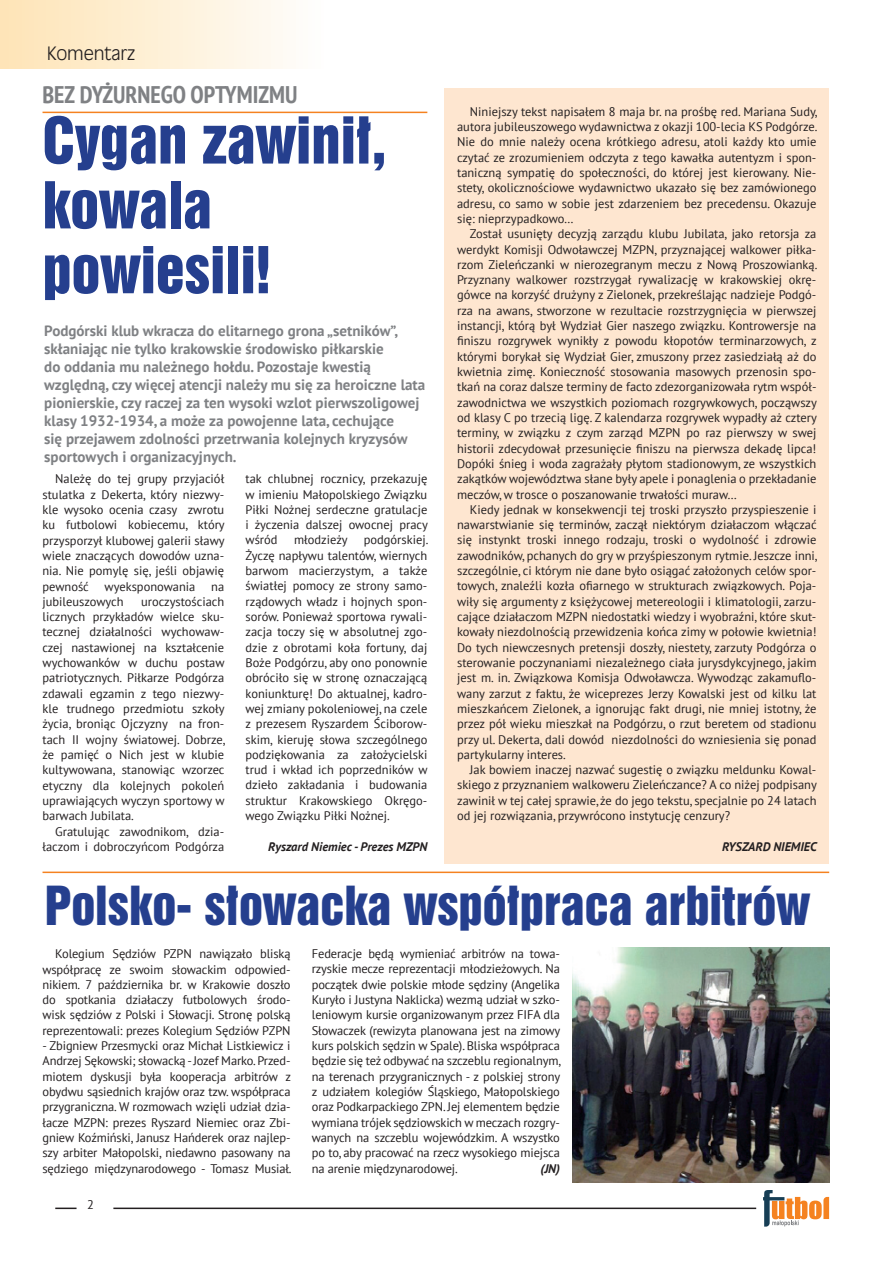
<style>
.page{position:relative;width:893px;height:1268px;background:#fff}
.page>*{position:absolute;margin:0;border:0;box-sizing:border-box;transform-origin:0 0}
.t1{font:54px/64.8px "Swis 921 PL";color:#253f8e}
.t2{font:45px "Swis 921 PL";color:#253f8e}
.t3{font:700 condensed 24px "PT Sans";color:#7f8184}
.t4{font:18px "Incised 901 Lt EU Normal";letter-spacing:-.01em;color:#231f20}
.t5{font:700 15px/18px "PT Sans";color:#7f8184}
.t6{font:12.45px/15.3px "PT Sans";color:#231f20;text-align:justify}
.t7{font:italic 700 12.45px "PT Sans";color:#231f20}
</style>
<div class="page">
<svg style="left:763px;top:1190px;width:66px;height:36px"></svg>
<hr style="left:113px;top:1207px;width:643px;height:1px;background:#231f20">
<svg style="left:55px;top:1207px;width:22px;height:1px"></svg>
<div style="left:0;top:0;width:424px;height:68px;background:linear-gradient(to right,#fee5b8,#fff)"></div>
<div style="left:444px;top:88px;width:385px;height:775px;background:#fee6d0"></div>
<img style="left:573px;top:947px;width:256px;height:235px">
<hr style="left:43px;top:112px;width:384px;height:1px;background:#f58220">
<hr style="left:43px;top:871px;width:786px;height:1px;background:#f58220">
<h3 class="t4" style="left:47px;top:43px;width:90px">Komentarz</h3>
<h3 class="t3" style="left:43px;top:79px;width:256px">BEZ DYŻURNEGO OPTYMIZMU</h3>
<h1 class="t1" style="left:43px;top:107px;width:345px">Cygan zawinił, kowala powiesili!</h1>
<p class="t5" style="left:44px;top:321px;width:382px">Podgórski klub wkracza do elitarnego grona „setników”, skłaniając nie tylko krakowskie środowisko piłkarskie<br>do oddania mu należnego hołdu. Pozostaje kwestią względną, czy więcej atencji należy mu się za heroiczne lata pionierskie, czy raczej za ten wysoki wzlot pierwszoligowej klasy 1932-1934, a może za powojenne lata, cechujące<br>się przejawem zdolności przetrwania kolejnych kryzysów sportowych i organizacyjnych.</p>
<p class="t6" style="left:43px;top:471px;width:184px;text-indent:13px">Należę do tej grupy przyjaciół stulatka z Dekerta, który niezwy&shy;kle wysoko ocenia czasy zwrotu ku futbolowi kobiecemu, który przysporzył klubowej galerii sławy wiele znaczących dowodów uzna&shy;nia. Nie pomylę się, jeśli objawię pewność</p>
<p class="t6" style="left:105px;top:578px;width:92px">wyeksponowania</p>
<p class="t6" style="left:211px;top:578px;width:14px">na</p>
<p class="t6" style="left:43px;top:593px;width:83px">jubileuszowych</p>
<p class="t6" style="left:43px;top:593px;width:184px;text-indent:99px">uroczystościach licznych przykładów wielce sku&shy;tecznej działalności wychowaw&shy;czej nastawionej na kształcenie wychowanków w duchu postaw patriotycznych. Piłkarze Podgórza zdawali egzamin z tego niezwy&shy;kle trudnego przedmiotu szkoły życia, broniąc Ojczyzny na fron&shy;tach II wojny światowej. Dobrze, że pamięć o Nich jest w klubie kultywowana, stanowiąc wzorzec etyczny dla kolejnych pokoleń uprawiających wyczyn sportowy w barwach Jubilata.</p>
<p class="t6" style="left:43px;top:823px;width:183px;text-align:right">Gratulując zawodnikom, dzia&shy;łaczom i dobroczyńcom Podgórza</p>
<p class="t6" style="left:246px;top:471px;width:184px">tak chlubnej rocznicy, przekazuję w imieniu Małopolskiego Związku Piłki Nożnej serdeczne gratulacje i życzenia dalszej owocnej pracy wśród</p>
<p class="t6" style="left:246px;top:532px;width:184px;text-indent:118px">podgórskiej.<br>Życzę napływu talentów, wiernych barwom macierzystym, a także światłej pomocy ze strony samo&shy;rządowych władz i hojnych spon&shy;sorów. Ponieważ sportowa rywali&shy;zacja toczy się w absolutnej zgo&shy;dzie z obrotami koła fortuny, daj Boże Podgórzu, aby ono ponownie obróciło się w stronę oznaczającą koniunkturę! Do aktualnej, kadro&shy;wej zmiany pokoleniowej, na czele z prezesem Ryszardem Ściborow&shy;skim, kieruję słowa szczególnego podziękowania za założycielski trud i wkład ich poprzedników w dzieło zakładania i budowania struktur Krakowskiego Okręgo&shy;wego Związku Piłki Nożnej.</p>
<p class="t7" style="left:268px;top:837px;width:161px">Ryszard Niemiec - Prezes MZPN</p>
<p class="t6" style="left:294px;top:532px;width:55px">młodzieży</p>
<p class="t6" style="left:457px;top:103px;width:362px;text-indent:13px">Niniejszy tekst napisałem 8 maja br. na prośbę red. Mariana Sudy, autora jubileuszowego wydawnictwa z okazji 100-lecia KS Podgórze.<br>Nie do mnie należy ocena krótkiego adresu, atoli każdy kto umie czytać ze zrozumieniem odczyta z tego kawałka autentyzm i spon&shy;taniczną sympatię do społeczności, do której jest kierowany. Nie&shy;stety, okolicznościowe wydawnictwo ukazało się bez zamówionego adresu, co samo w sobie jest zdarzeniem bez precedensu. Okazuje się: nieprzypadkowo…</p>
<p class="t6" style="left:457px;top:226px;width:362px;text-indent:13px">Został usunięty decyzją zarządu klubu Jubilata, jako retorsja za werdykt Komisji Odwoławczej MZPN, przyznającej walkower piłka&shy;rzom Zieleńczanki w nierozegranym meczu z Nową Proszowianką.<br>Przyznany walkower rozstrzygał rywalizację w krakowskiej okrę&shy;gówce na korzyść drużyny z Zielonek, przekreślając nadzieje Podgó&shy;rza na awans, stworzone w rezultacie rozstrzygnięcia w pierwszej instancji, którą był Wydział Gier naszego związku. Kontrowersje na finiszu rozgrywek wynikły z powodu kłopotów terminarzowych, z którymi borykał się Wydział Gier, zmuszony przez zasiedziałą aż do kwietnia zimę. Konieczność stosowania masowych przenosin spo&shy;tkań na coraz dalsze terminy de facto zdezorganizowała rytm współ&shy;zawodnictwa we wszystkich poziomach rozgrywkowych, począwszy od klasy C po trzecią ligę. Z kalendarza rozgrywek wypadły aż cztery terminy, w związku z czym zarząd MZPN po raz pierwszy w swej historii zdecydował przesunięcie finiszu na pierwsza dekadę lipca!<br>Dopóki śnieg i woda zagrażały płytom stadionowym, ze wszystkich zakątków województwa słane były apele i ponaglenia o przekładanie meczów, w trosce o poszanowanie trwałości muraw…</p>
<p class="t6" style="left:457px;top:501px;width:362px;text-indent:13px">Kiedy jednak w konsekwencji tej troski przyszło przyspieszenie i nawarstwianie się terminów, zaczął niektórym działaczom włączać się instynkt troski innego rodzaju, troski o wydolność i zdrowie zawodników, pchanych do gry w przyśpieszonym rytmie. Jeszcze inni, szczególnie, ci którym nie dane było osiągać założonych celów spor&shy;towych, znaleźli kozła ofiarnego w strukturach związkowych. Poja&shy;wiły się argumenty z księżycowej metereologii i klimatologii, zarzu&shy;cające działaczom MZPN niedostatki wiedzy i wyobraźni, które skut&shy;kowały niezdolnością przewidzenia końca zimy w połowie kwietnia!<br>Do tych niewczesnych pretensji doszły, niestety, zarzuty Podgórza o sterowanie poczynaniami niezależnego ciała jurysdykcyjnego, jakim jest m. in. Związkowa Komisja Odwoławcza. Wywodząc zakamuflo&shy;wany zarzut z faktu, że wiceprezes Jerzy Kowalski jest od kilku lat mieszkańcem Zielonek, a ignorując fakt drugi, nie mniej istotny, że przez pół wieku mieszkał na Podgórzu, o rzut beretem od stadionu przy ul. Dekerta, dali dowód niezdolności do wzniesienia się ponad partykularny interes.</p>
<p class="t6" style="left:457px;top:761px;width:361px;text-indent:13px">Jak bowiem inaczej nazwać sugestię o związku meldunku Kowal&shy;skiego z przyznaniem walkoweru Zieleńczance? A co niżej podpisany zawinił w tej całej sprawie, że do jego tekstu, specjalnie po 24 latach od jej rozwiązania, przywrócono instytucję cenzury?</p>
<p class="t7" style="left:722px;top:837px;width:96px">RYSZARD NIEMIEC</p>
<h2 class="t2" style="left:45px;top:873px;width:767px">Polsko- słowacka współpraca arbitrów</h2>
<p class="t6" style="left:43px;top:945px;width:250px;text-indent:13px">Kolegium Sędziów PZPN nawiązało bliską współpracę ze swoim słowackim odpowied&shy;nikiem. 7 października br. w Krakowie doszło do spotkania działaczy futbolowych środo&shy;wisk sędziów z Polski i Słowacji. Stronę polską reprezentowali: prezes Kolegium Sędziów PZPN</p>
<p class="t6" style="left:43px;top:1037px;width:251px">- Zbigniew Przesmycki oraz Michał Listkiewicz i Andrzej Sękowski; słowacką - Jozef Marko. Przed&shy;miotem dyskusji była kooperacja arbitrów z obydwu sąsiednich krajów oraz tzw. współpraca przygraniczna. W rozmowach wzięli udział dzia&shy;łacze MZPN: prezes Ryszard Niemiec oraz Zbi&shy;gniew Koźmiński, Janusz Hańderek oraz najlep&shy;szy arbiter Małopolski, niedawno pasowany na sędziego międzynarodowego - Tomasz Musiał.</p>
<p class="t6" style="left:87px;top:1196px;width:8px">2</p>
<p class="t6" style="left:312px;top:945px;width:251px">Federacje będą wymieniać arbitrów na towa&shy;rzyskie mecze reprezentacji młodzieżowych. Na początek dwie polskie młode sędziny (Angelika Kuryło i Justyna Naklicka) wezmą udział w szko&shy;leniowym kursie organizowanym przez FIFA dla Słowaczek (rewizyta planowana jest na zimowy kurs polskich sędzin w Spale). Bliska współpraca będzie się też odbywać na szczeblu regionalnym, na terenach przygranicznych - z polskiej strony z udziałem kolegiów Śląskiego, Małopolskiego oraz Podkarpackiego ZPN. Jej elementem będzie wymiana trójek sędziowskich w meczach rozgry&shy;wanych na szczeblu wojewódzkim. A wszystko po to, aby pracować na rzecz wysokiego miejsca na arenie międzynarodowej.</p>
<p class="t7" style="left:541px;top:1159px;width:21px">(JN)</p>
</div>
